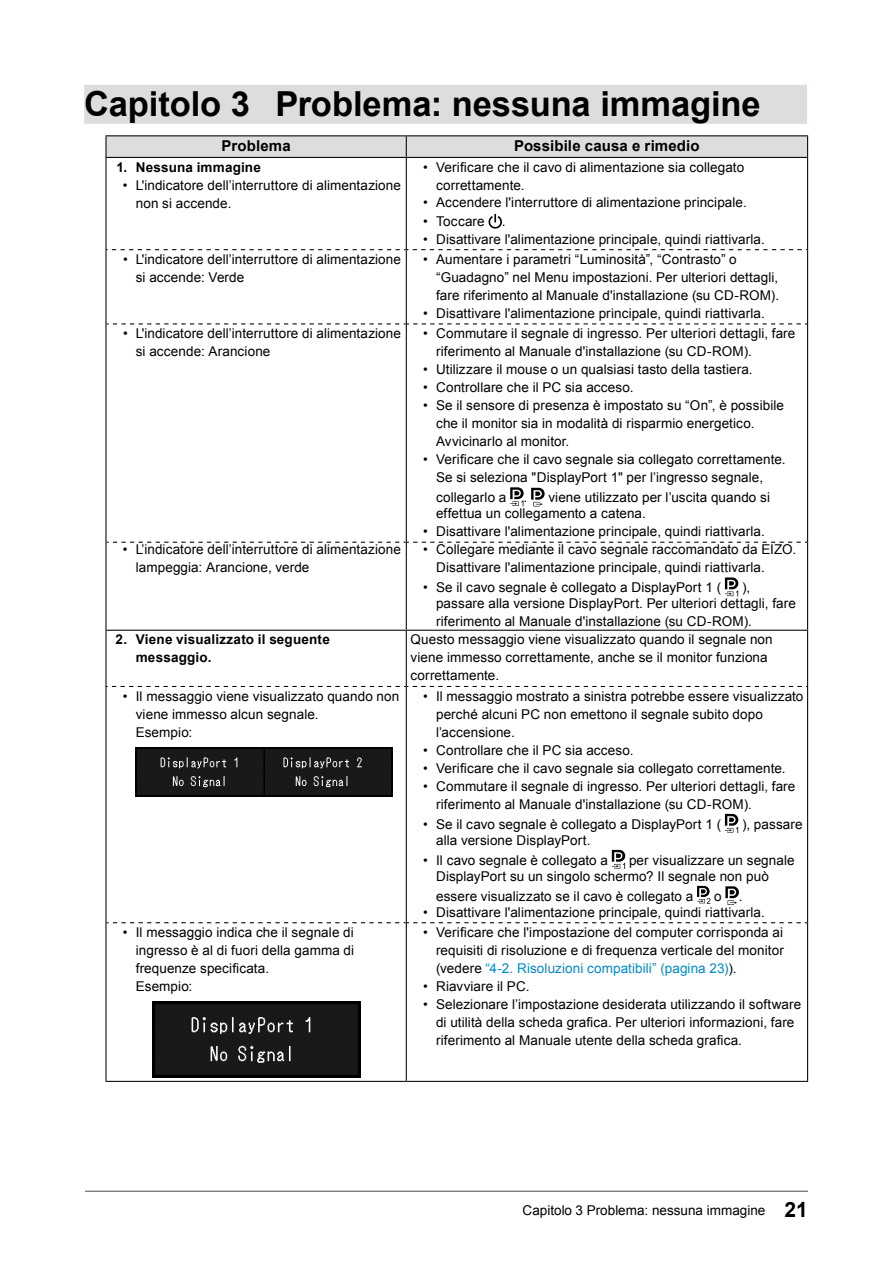
<style>
.page{position:relative;width:893px;height:1263px;background:#fff}
.page>*{position:absolute;margin:0;border:0;box-sizing:border-box;transform-origin:0 0}
.t1{font:700 34.5px "Arial";letter-spacing:-.005em;color:#000}
.t2{font:700 15px "Arial";letter-spacing:.01em;color:#000}
.t3{font:13.5px/18px "Arial";letter-spacing:.005em;color:#000}
.t4{font:700 13.5px/18px "Arial";letter-spacing:.015em;color:#000}
.s1{color:#008bc7}
.s2{font-weight:700;font-size:21px}
</style>
<div class="page">
<hr style="left:85px;top:1191px;width:723px;height:1px;background:#595757">
<div style="left:84px;top:85px;width:723px;height:39px;background:#dcdddd"></div>
<svg style="left:105px;top:249px;width:703px;height:1px"></svg>
<svg style="left:106px;top:323px;width:701px;height:1px"></svg>
<svg style="left:106px;top:542px;width:701px;height:1px"></svg>
<svg style="left:105px;top:686px;width:703px;height:1px"></svg>
<svg style="left:106px;top:922px;width:701px;height:1px"></svg>
<hr style="left:105px;top:630px;width:301px;height:1px;background:#000">
<hr style="left:406px;top:630px;width:402px;height:1px;background:#000">
<hr style="left:105px;top:135px;width:301px;height:1px;background:#000">
<hr style="left:406px;top:135px;width:402px;height:1px;background:#000">
<svg style="left:105px;top:136px;width:703px;height:21px;background:#d5d6d6"></svg>
<hr style="left:105px;top:157px;width:301px;height:1px;background:#000">
<hr style="left:406px;top:157px;width:402px;height:1px;background:#000">
<hr style="left:105px;top:158px;width:1px;height:91px;background:#000">
<hr style="left:406px;top:158px;width:1px;height:91px;background:#000">
<hr style="left:807px;top:158px;width:1px;height:91px;background:#000">
<hr style="left:105px;top:631px;width:1px;height:55px;background:#000">
<hr style="left:406px;top:631px;width:1px;height:55px;background:#000">
<hr style="left:807px;top:631px;width:1px;height:55px;background:#000">
<hr style="left:105px;top:1081px;width:301px;height:1px;background:#000">
<hr style="left:406px;top:1081px;width:402px;height:1px;background:#000">
<hr style="left:105px;top:250px;width:1px;height:74px;background:#000">
<hr style="left:406px;top:250px;width:1px;height:74px;background:#000">
<hr style="left:807px;top:250px;width:1px;height:74px;background:#000">
<hr style="left:105px;top:324px;width:1px;height:218px;background:#000">
<hr style="left:406px;top:324px;width:1px;height:218px;background:#000">
<hr style="left:807px;top:324px;width:1px;height:218px;background:#000">
<hr style="left:105px;top:542px;width:1px;height:88px;background:#000">
<hr style="left:406px;top:542px;width:1px;height:88px;background:#000">
<hr style="left:807px;top:542px;width:1px;height:88px;background:#000">
<hr style="left:105px;top:687px;width:1px;height:236px;background:#000">
<hr style="left:406px;top:687px;width:1px;height:236px;background:#000">
<hr style="left:807px;top:687px;width:1px;height:236px;background:#000">
<hr style="left:105px;top:923px;width:1px;height:158px;background:#000">
<hr style="left:406px;top:923px;width:1px;height:158px;background:#000">
<hr style="left:807px;top:923px;width:1px;height:158px;background:#000">
<svg style="left:488px;top:214px;width:14px;height:15px"></svg>
<svg style="left:510px;top:487px;width:14px;height:19px"></svg>
<svg style="left:531px;top:488px;width:14px;height:18px"></svg>
<svg style="left:725px;top:577px;width:13px;height:20px"></svg>
<img style="left:136px;top:747px;width:257px;height:49px">
<svg style="left:725px;top:814px;width:13px;height:19px"></svg>
<svg style="left:612px;top:850px;width:13px;height:19px"></svg>
<svg style="left:697px;top:886px;width:13px;height:18px"></svg>
<svg style="left:725px;top:886px;width:14px;height:19px"></svg>
<img style="left:152px;top:1001px;width:208px;height:76px">
<h1 class="t1" style="left:84px;top:81px;width:678px">Capitolo 3 Problema: nessuna immagine</h1>
<p class="t2" style="left:222px;top:136px;width:71px">Problema</p>
<p class="t2" style="left:514px;top:136px;width:187px">Possibile causa e rimedio</p>
<p class="t4" style="left:116px;top:158px;width:146px">1. Nessuna immagine</p>
<p class="t3" style="left:136px;top:176px;width:267px;text-indent:-13px">• L'indicatore dell’interruttore di alimentazione non si accende.</p>
<p class="t3" style="left:436px;top:158px;width:310px;text-indent:-13px">• Verificare che il cavo di alimentazione sia collegato correttamente.</p>
<p class="t3" style="left:423px;top:194px;width:325px">• Accendere l'interruttore di alimentazione principale.</p>
<p class="t3" style="left:423px;top:212px;width:63px">• Toccare</p>
<p class="t3" style="left:502px;top:212px;width:5px">.</p>
<p class="t3" style="left:423px;top:230px;width:343px">• Disattivare l'alimentazione principale, quindi riattivarla.</p>
<p class="t3" style="left:136px;top:250px;width:267px;text-indent:-13px">• L'indicatore dell’interruttore di alimentazione si accende: Verde</p>
<p class="t3" style="left:436px;top:250px;width:345px;text-indent:-13px">• Aumentare i parametri “Luminosità”, “Contrasto” o “Guadagno” nel Menu impostazioni. Per ulteriori dettagli, fare riferimento al Manuale d'installazione (su CD-ROM).</p>
<p class="t3" style="left:423px;top:304px;width:343px">• Disattivare l'alimentazione principale, quindi riattivarla.</p>
<p class="t3" style="left:136px;top:324px;width:267px;text-indent:-13px">• L'indicatore dell’interruttore di alimentazione si accende: Arancione</p>
<p class="t3" style="left:436px;top:324px;width:361px;text-indent:-13px">• Commutare il segnale di ingresso. Per ulteriori dettagli, fare riferimento al Manuale d'installazione (su CD-ROM).</p>
<p class="t3" style="left:423px;top:360px;width:331px">• Utilizzare il mouse o un qualsiasi tasto della tastiera.</p>
<p class="t3" style="left:423px;top:378px;width:212px">• Controllare che il PC sia acceso.</p>
<p class="t3" style="left:436px;top:396px;width:349px;text-indent:-13px">• Se il sensore di presenza è impostato su “On”, è possibile che il monitor sia in modalità di risparmio energetico.<br>Avvicinarlo al monitor.</p>
<p class="t3" style="left:436px;top:450px;width:351px;text-indent:-13px">• Verificare che il cavo segnale sia collegato correttamente.<br>Se si seleziona "DisplayPort 1" per l’ingresso segnale,</p>
<p class="t3" style="left:436px;top:489px;width:72px">collegarlo a</p>
<p class="t3" style="left:524px;top:489px;width:5px">.</p>
<p class="t3" style="left:436px;top:490px;width:335px;line-height:15.8px;text-indent:112px">viene utilizzato per l’uscita quando si effettua un collegamento a catena.</p>
<p class="t3" style="left:423px;top:522px;width:343px">• Disattivare l'alimentazione principale, quindi riattivarla.</p>
<p class="t3" style="left:136px;top:540px;width:267px;text-indent:-13px">• L’indicatore dell’interruttore di alimentazione lampeggia: Arancione, verde</p>
<p class="t3" style="left:436px;top:540px;width:361px;text-indent:-13px">• Collegare mediante il cavo segnale raccomandato da EIZO.<br>Disattivare l'alimentazione principale, quindi riattivarla.</p>
<p class="t3" style="left:423px;top:579px;width:299px">• Se il cavo segnale è collegato a DisplayPort 1 (</p>
<p class="t3" style="left:436px;top:580px;width:361px;line-height:15.8px;text-indent:306px">), passare alla versione DisplayPort. Per ulteriori dettagli, fare</p>
<p class="t3" style="left:436px;top:612px;width:317px">riferimento al Manuale d'installazione (su CD-ROM).</p>
<p class="t4" style="left:136px;top:631px;width:196px;text-indent:-20px">2. Viene visualizzato il seguente messaggio.</p>
<p class="t3" style="left:411px;top:631px;width:364px">Questo messaggio viene visualizzato quando il segnale non viene immesso correttamente, anche se il monitor funziona correttamente.</p>
<p class="t3" style="left:136px;top:687px;width:265px;text-indent:-13px">• Il messaggio viene visualizzato quando non viene immesso alcun segnale.<br>Esempio:</p>
<p class="t3" style="left:436px;top:687px;width:369px;text-indent:-13px">• Il messaggio mostrato a sinistra potrebbe essere visualizzato perché alcuni PC non emettono il segnale subito dopo l’accensione.</p>
<p class="t3" style="left:423px;top:741px;width:212px">• Controllare che il PC sia acceso.</p>
<p class="t3" style="left:423px;top:759px;width:364px">• Verificare che il cavo segnale sia collegato correttamente.</p>
<p class="t3" style="left:436px;top:777px;width:361px;text-indent:-13px">• Commutare il segnale di ingresso. Per ulteriori dettagli, fare riferimento al Manuale d'installazione (su CD-ROM).</p>
<p class="t3" style="left:423px;top:815px;width:299px">• Se il cavo segnale è collegato a DisplayPort 1 (</p>
<p class="t3" style="left:742px;top:815px;width:62px">), passare</p>
<p class="t3" style="left:436px;top:831px;width:156px">alla versione DisplayPort.</p>
<p class="t3" style="left:423px;top:851px;width:186px">• Il cavo segnale è collegato a</p>
<p class="t3" style="left:436px;top:852px;width:360px;line-height:15.8px;text-indent:193px">per visualizzare un segnale<br>DisplayPort su un singolo schermo? Il segnale non può</p>
<p class="t3" style="left:436px;top:887px;width:259px">essere visualizzato se il cavo è collegato a</p>
<p class="t3" style="left:714px;top:887px;width:9px">o</p>
<p class="t3" style="left:739px;top:887px;width:5px">.</p>
<p class="t3" style="left:423px;top:903px;width:343px">• Disattivare l'alimentazione principale, quindi riattivarla.</p>
<p class="t3" style="left:136px;top:923px;width:220px;text-indent:-13px">• Il messaggio indica che il segnale di ingresso è al di fuori della gamma di frequenze specificata.<br>Esempio:</p>
<p class="t3" style="left:436px;top:923px;width:349px;text-align:justify;text-indent:-13px">• Verificare che l'impostazione del computer corrisponda ai requisiti di risoluzione e di frequenza verticale del monitor (vedere <span class="s1">“4-2. Risoluzioni compatibili” (pagina 23)</span>).</p>
<p class="t3" style="left:423px;top:977px;width:108px">• Riavviare il PC.</p>
<p class="t3" style="left:436px;top:995px;width:367px;text-indent:-13px">• Selezionare l’impostazione desiderata utilizzando il software di utilità della scheda grafica. Per ulteriori informazioni, fare riferimento al Manuale utente della scheda grafica.</p>
<p class="t3" style="left:523px;top:1201px;width:287px">Capitolo 3 Problema: nessuna immagine <span class="s2">21</span></p>
</div>
